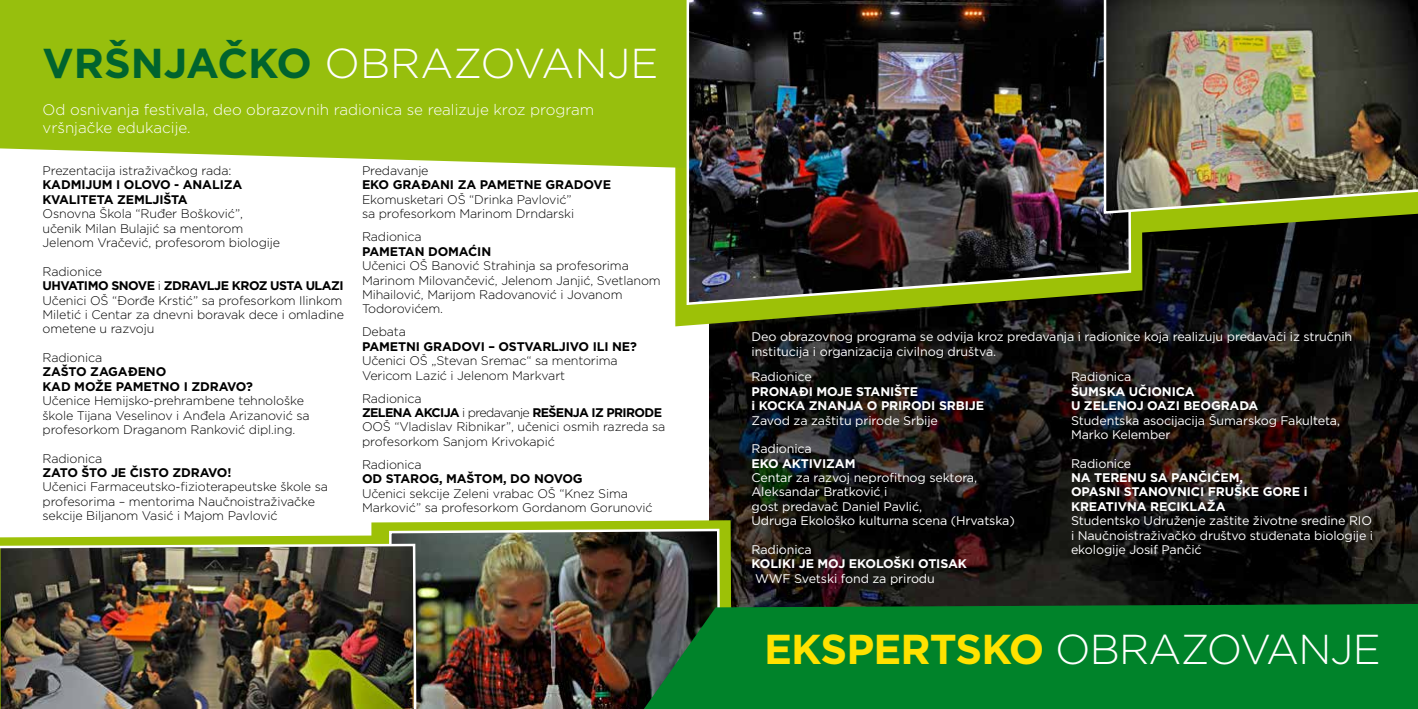
<style>
.page{position:relative;width:1418px;height:709px;background:#fff}
.page>*{position:absolute;margin:0;border:0;box-sizing:border-box;transform-origin:0 0}
.t1{font:300 41.75px "Gotham";color:#fff}
.t2{font:700 41.75px "Gotham";color:#00632e}
.t3{font:300 15.12px/18.2px "Gotham";color:#fff}
.t4{font:300 12.5px/14.4px "Gotham";letter-spacing:-.01em;color:#000}
.t5{font:12.5px/14.4px "Gotham";letter-spacing:-.01em;color:#fff}
.t6{font:700 12.5px/14.4px "Gotham";letter-spacing:-.01em;color:#000}
.t7{font:700 12.5px/14.4px "Gotham";letter-spacing:-.01em;color:#fff}
.s1{font-weight:700;color:#00632e}
.s2{font-weight:700}
.s3{font-weight:700;color:#ffe200}
</style>
<div class="page">
<img style="left:709px;top:236px;width:708px;height:368px">
<svg style="left:371px;top:520px;width:360px;height:84px;background:#aac82a"></svg>
<svg style="left:1142px;top:215px;width:275px;height:21px;background:#3f4d04"></svg>
<svg style="left:0;top:535px;width:388px;height:7px;background:#b0cd38"></svg>
<svg style="left:675px;top:169px;width:467px;height:157px;background:#49570b"></svg>
<img style="left:388px;top:527px;width:333px;height:182px">
<div style="left:0;top:0;width:685px;height:169px;background:#97bf0d"></div>
<div style="left:644px;top:604px;width:773px;height:105px;background:#00832a"></div>
<img style="left:0;top:542px;width:418px;height:167px">
<img style="left:685px;top:0;width:447px;height:306px">
<img style="left:1102px;top:0;width:315px;height:215px">
<h1 class="t2" style="left:43px;top:36px;width:31px">VRŠNJAČK</h1>
<h1 class="t1" style="left:276px;top:37px;width:79px"><span class="s1">O</span> obrazovanje</h1>
<p class="t3" style="left:43px;top:100px;width:553px">Od osnivanja festivala, deo obrazovnih radionica se realizuje kroz program vršnjačke edukacije.</p>
<p class="t4" style="left:43px;top:163px;width:190px">Prezentacija istraživačkog rada:</p>
<p class="t6" style="left:43px;top:178px;width:201px">KADMIJUM I OLOVO - ANALIZA<br>KVALITETA ZEMLJIŠTA</p>
<p class="t4" style="left:43px;top:206px;width:239px">Osnovna Škola “Ruđer Bošković”, učenik Milan Bulajić sa mentorom<br>Jelenom Vračević, profesorom biologije</p>
<p class="t4" style="left:43px;top:264px;width:303px">Radionice<br><span class="s2">UHVATIMO SNOVE</span> i <span class="s2">ZDRAVLJE KROZ USTA ULAZI </span>Učenici OŠ “Đorđe Krstić” sa profesorkom Ilinkom Miletić i Centar za dnevni boravak dece i omladine ometene u razvoju</p>
<p class="t4" style="left:43px;top:350px;width:61px">Radionica</p>
<p class="t6" style="left:43px;top:365px;width:212px">ZAŠTO ZAGAĐENO<br>KAD MOŽE PAMETNO I ZDRAVO?</p>
<p class="t4" style="left:43px;top:393px;width:269px">Učenice Hemijsko-prehrambene tehnološke škole Tijana Veselinov i Anđela Arizanović sa profesorkom Draganom Ranković dipl.ing.</p>
<p class="t4" style="left:43px;top:451px;width:61px">Radionica</p>
<p class="t6" style="left:43px;top:465px;width:190px">ZATO ŠTO JE ČISTO ZDRAVO!</p>
<p class="t4" style="left:43px;top:479px;width:287px">Učenici Farmaceutsko-fizioterapeutske škole sa profesorima – mentorima Naučnoistraživačke sekcije Biljanom Vasić i Majom Pavlović</p>
<p class="t4" style="left:362px;top:163px;width:68px">Predavanje</p>
<p class="t6" style="left:362px;top:178px;width:250px">EKO GRAĐANI ZA PAMETNE GRADOVE</p>
<p class="t4" style="left:362px;top:192px;width:214px">Ekomusketari OŠ “Drinka Pavlović” sa profesorkom Marinom Drndarski</p>
<p class="t4" style="left:362px;top:229px;width:61px">Radionica</p>
<p class="t6" style="left:362px;top:244px;width:131px">PAMETAN DOMAĆIN</p>
<p class="t4" style="left:362px;top:258px;width:300px">Učenici OŠ Banović Strahinja sa profesorima Marinom Milovančević, Jelenom Janjić, Svetlanom Mihailović, Marijom Radovanović i Jovanom Todorovićem.</p>
<p class="t4" style="left:362px;top:324px;width:45px">Debata</p>
<p class="t6" style="left:362px;top:339px;width:276px">PAMETNI GRADOVI – OSTVARLJIVO ILI NE?</p>
<p class="t4" style="left:362px;top:353px;width:257px">Učenici OŠ „Stevan Sremac“ sa mentorima<br>Vericom Lazić i Jelenom Markvart</p>
<p class="t4" style="left:362px;top:391px;width:305px">Radionica<br><span class="s2">ZELENA AKCIJA</span> i predavanje <span class="s2">REŠENJA IZ PRIRODE </span>OOŠ “Vladislav Ribnikar”, učenici osmih razreda sa profesorkom Sanjom Krivokapić</p>
<p class="t4" style="left:362px;top:457px;width:61px">Radionica</p>
<p class="t6" style="left:362px;top:471px;width:222px">OD STAROG, MAŠTOM, DO NOVOG</p>
<p class="t4" style="left:362px;top:486px;width:292px">Učenici sekcije Zeleni vrabac OŠ “Knez Sima<br>Marković” sa profesorkom Gordanom Gorunović</p>
<p class="t5" style="left:751px;top:329px;width:602px">Deo obrazovnog programa se odvija kroz predavanja i radionice koja realizuju predavači iz stručnih institucija i organizacija civilnog društva.</p>
<p class="t5" style="left:751px;top:369px;width:62px">Radionice</p>
<p class="t7" style="left:751px;top:384px;width:234px">PRONAĐI MOJE STANIŠTE<br>I KOCKA ZNANJA O PRIRODI SRBIJE</p>
<p class="t5" style="left:751px;top:412px;width:188px">Zavod za zaštitu prirode Srbije</p>
<p class="t5" style="left:751px;top:441px;width:62px">Radionica</p>
<p class="t7" style="left:751px;top:456px;width:106px">EKO AKTIVIZAM</p>
<p class="t5" style="left:751px;top:470px;width:265px">Centar za razvoj neprofitnog sektora, Aleksandar Bratković i<br>gost predavač Daniel Pavlić,<br>Udruga Ekološko kulturna scena (Hrvatska)</p>
<p class="t5" style="left:751px;top:542px;width:62px">Radionica</p>
<p class="t7" style="left:751px;top:556px;width:217px">KOLIKI JE MOJ EKOLOŠKI OTISAK</p>
<p class="t5" style="left:755px;top:571px;width:181px">WWF Svetski fond za prirodu</p>
<p class="t5" style="left:1070px;top:369px;width:62px">Radionica</p>
<p class="t7" style="left:1070px;top:384px;width:189px">ŠUMSKA UČIONICA<br>U ZELENOJ OAZI BEOGRADA</p>
<p class="t5" style="left:1070px;top:412px;width:271px">Studentska asocijacija Šumarskog Fakulteta,<br>Marko Kelember</p>
<p class="t5" style="left:1070px;top:456px;width:62px">Radionice</p>
<p class="t7" style="left:1070px;top:470px;width:238px">NA TERENU SA PANČIĆEM,<br>OPASNI STANOVNICI FRUŠKE GORE I<br>KREATIVNA RECIKLAŽA</p>
<p class="t5" style="left:1070px;top:513px;width:304px;text-align:justify">Studentsko Udruženje zaštite životne sredine RIO i Naučnoistraživačko društvo studenata biologije i ekologije Josif Pančić</p>
<h1 class="t1" style="left:764px;top:622px;width:322px"><span class="s3">EKSPERTSKO</span> obrazovanje</h1>
</div>
